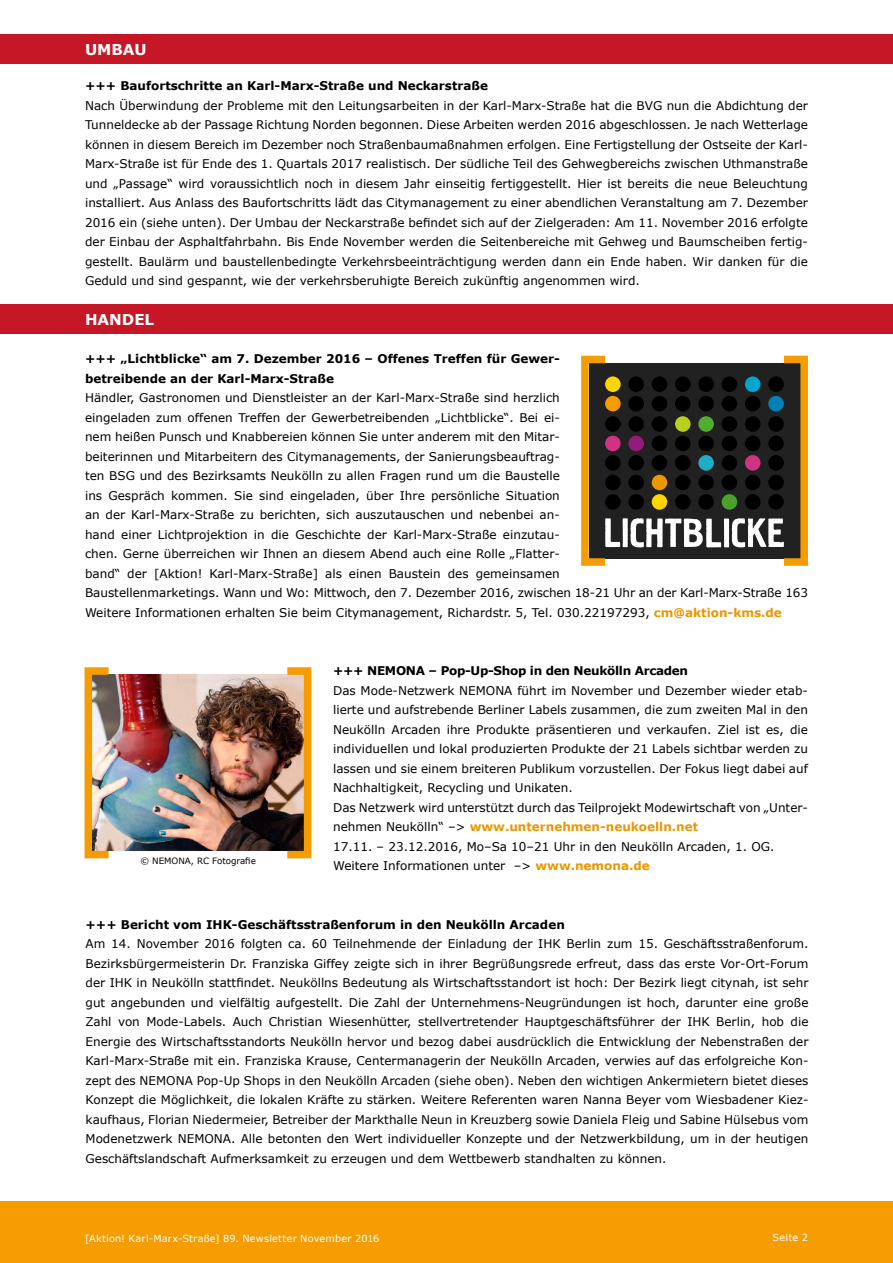
<style>
.page{position:relative;width:893px;height:1263px;background:#fff}
.page>*{position:absolute;margin:0;border:0;box-sizing:border-box;transform-origin:0 0}
._3_Überschrift_1{font:700 15px "Verdana";color:#fff}
._5_Fließtext{font:12px/19.5px "Verdana";color:#000}
._2_Anrede{font:12px/19.5px "Verdana";color:#000;text-align:justify}
._2_Anrede-2{font:700 12px/19.5px "Verdana";color:#000}
._2_Anrede-3{font:700 12px "Verdana";letter-spacing:-.025em;color:#000}
.t1{font:9.75px "Verdana";letter-spacing:.02em;color:#fff}
.t2{font:8.7px "Verdana";color:#000}
.s1{font-weight:700;color:#ec9600}
</style>
<div class="page">
<div style="left:0;top:34px;width:893px;height:30px;background:#c51725"></div>
<div style="left:0;top:305px;width:893px;height:29px;background:#c51725"></div>
<div style="left:0;top:1202px;width:893px;height:61px;background:#f59c00"></div>
<img style="left:116px;top:675px;width:164px;height:176px">
<img style="left:84px;top:667px;width:32px;height:192px">
<svg style="left:280px;top:667px;width:32px;height:192px;background:#a37a47"></svg>
<svg style="left:581px;top:355px;width:227px;height:211px;background:#4b4334"></svg>
<h2 class="_3_Überschrift_1" style="left:85px;top:39px;width:63px">UMBAU</h2>
<h3 class="_2_Anrede-2" style="left:85px;top:76px;width:404px">+++ Baufortschritte an Karl-Marx-Straße und Neckarstraße</h3>
<h3 class="_2_Anrede" style="left:85px;top:95px;width:724px">Nach Überwindung der Probleme mit den Leitungsarbeiten in der Karl-Marx-Straße hat die BVG nun die Abdichtung der Tunneldecke ab der Passage Richtung Norden begonnen. Diese Arbeiten werden 2016 abgeschlossen. Je nach Wetterlage können in diesem Bereich im Dezember noch Straßenbaumaßnahmen erfolgen. Eine Fertigstellung der Ostseite der Karl-Marx-Straße ist für Ende des 1. Quartals 2017 realistisch. Der südliche Teil des Gehwegbereichs zwischen Uthmanstraße und „Passage“ wird voraussichtlich noch in diesem Jahr einseitig fertiggestellt. Hier ist bereits die neue Beleuchtung installiert. Aus Anlass des Baufortschritts lädt das Citymanagement zu einer abendlichen Veranstaltung am 7. Dezember 2016 ein (siehe unten). Der Umbau der Neckarstraße befindet sich auf der Zielgeraden: Am 11. November 2016 erfolgte der Einbau der Asphaltfahrbahn. Bis Ende November werden die Seitenbereiche mit Gehweg und Baumscheiben fertig&shy;gestellt. Baulärm und baustellenbedingte Verkehrsbeeinträchtigung werden dann ein Ende haben. Wir danken für die Geduld und sind gespannt, wie der verkehrsberuhigte Bereich zukünftig angenommen wird.</h3>
<h2 class="_3_Überschrift_1" style="left:85px;top:309px;width:71px">HANDEL</h2>
<h3 class="_2_Anrede-2" style="left:85px;top:349px;width:476px">+++ „Lichtblicke“ am 7. Dezember 2016 – Offenes Treffen für Gewer&shy;betreibende an der Karl-Marx-Straße</h3>
<p class="_5_Fließtext" style="left:85px;top:388px;width:724px">Händler, Gastronomen und Dienstleister an der Karl-Marx-Straße sind herzlich<br>eingeladen zum offenen Treffen der Gewerbetreibenden „Lichtblicke“. Bei ei-<br>nem heißen Punsch und Knabbereien können Sie unter anderem mit den Mitar-<br>beiterinnen und Mitarbeitern des Citymanagements, der Sanierungsbeauftrag-<br>ten BSG und des Bezirksamts Neukölln zu allen Fragen rund um die Baustelle<br>ins Gespräch kommen. Sie sind eingeladen, über Ihre persönliche Situation<br>an der Karl-Marx-Straße zu berichten, sich auszutauschen und nebenbei an-<br>hand einer Lichtprojektion in die Geschichte der Karl-Marx-Straße einzutau-<br>chen. Gerne überreichen wir Ihnen an diesem Abend auch eine Rolle „Flatter-<br>band“ der [Aktion! Karl-Marx-Straße] als einen Baustein des gemeinsamen<br>Baustellenmarketings. Wann und Wo: Mittwoch, den 7. Dezember 2016, zwischen 18-21 Uhr an der Karl-Marx-Straße 163</p>
<p class="_5_Fließtext" style="left:85px;top:602px;width:698px">Weitere Informationen erhalten Sie beim Citymanagement, Richardstr. 5, Tel. 030.22197293, <span class="s1">cm@aktion-kms.de</span></p>
<p class="t2" style="left:140px;top:855px;width:117px">© NEMONA, RC Fotografie</p>
<h3 class="_2_Anrede-3" style="left:333px;top:662px;width:357px">+++ NEMONA – Pop-Up-Shop in den Neukölln Arcaden</h3>
<p class="_5_Fließtext" style="left:333px;top:680px;width:476px;text-align:justify">Das Mode-Netzwerk NEMONA führt im November und Dezember wieder etab&shy;lierte und aufstrebende Berliner Labels zusammen, die zum zweiten Mal in den Neukölln Arcaden ihre Produkte präsentieren und verkaufen. Ziel ist es, die individuellen und lokal produzierten Produkte der 21 Labels sichtbar werden zu lassen und sie einem breiteren Publikum vorzustellen. Der Fokus liegt dabei auf Nachhaltigkeit, Recycling und Unikaten.</p>
<p class="_5_Fließtext" style="left:333px;top:797px;width:476px">Das Netzwerk wird unterstützt durch das Teilprojekt Modewirtschaft von „Unter&shy;nehmen Neukölln“ –&gt; <span class="s1">www.unternehmen-neukoelln.net</span></p>
<p class="_5_Fließtext" style="left:333px;top:836px;width:443px">17.11. – 23.12.2016, Mo–Sa 10–21 Uhr in den Neukölln Arcaden, 1. OG.</p>
<p class="_5_Fließtext" style="left:333px;top:856px;width:318px">Weitere Informationen unter –&gt; <span class="s1">www.nemona.de</span></p>
<h3 class="_2_Anrede-2" style="left:86px;top:914px;width:481px">+++ Bericht vom IHK-Geschäftsstraßenforum in den Neukölln Arcaden</h3>
<p class="_5_Fließtext" style="left:86px;top:934px;width:724px;text-align:justify">Am 14. November 2016 folgten ca. 60 Teilnehmende der Einladung der IHK Berlin zum 15. Geschäftsstraßenforum.<br>Bezirksbürgermeisterin Dr. Franziska Giffey zeigte sich in ihrer Begrüßungsrede erfreut, dass das erste Vor-Ort-Forum der IHK in Neukölln stattfindet. Neuköllns Bedeutung als Wirtschaftsstandort ist hoch: Der Bezirk liegt citynah, ist sehr gut angebunden und vielfältig aufgestellt. Die Zahl der Unternehmens-Neugründungen ist hoch, darunter eine große Zahl von Mode-Labels. Auch Christian Wiesenhütter, stellvertretender Hauptgeschäftsführer der IHK Berlin, hob die Energie des Wirtschaftsstandorts Neukölln hervor und bezog dabei ausdrücklich die Entwicklung der Nebenstraßen der Karl-Marx-Straße mit ein. Franziska Krause, Centermanagerin der Neukölln Arcaden, verwies auf das erfolgreiche Kon&shy;zept des NEMONA Pop-Up Shops in den Neukölln Arcaden (siehe oben). Neben den wichtigen Ankermietern bietet dieses Konzept die Möglichkeit, die lokalen Kräfte zu stärken. Weitere Referenten waren Nanna Beyer vom Wiesbadener Kiez&shy;kaufhaus, Florian Niedermeier, Betreiber der Markthalle Neun in Kreuzberg sowie Daniela Fleig und Sabine Hülsebus vom Modenetzwerk NEMONA. Alle betonten den Wert individueller Konzepte und der Netzwerkbildung, um in der heutigen Geschäftslandschaft Aufmerksamkeit zu erzeugen und dem Wettbewerb standhalten zu können.</p>
<p class="t1" style="left:85px;top:1231px;width:296px">[Aktion! Karl-Marx-Straße] 89. Newsletter November 2016</p>
<p class="t1" style="left:773px;top:1230px;width:37px">Seite 2</p>
</div>
